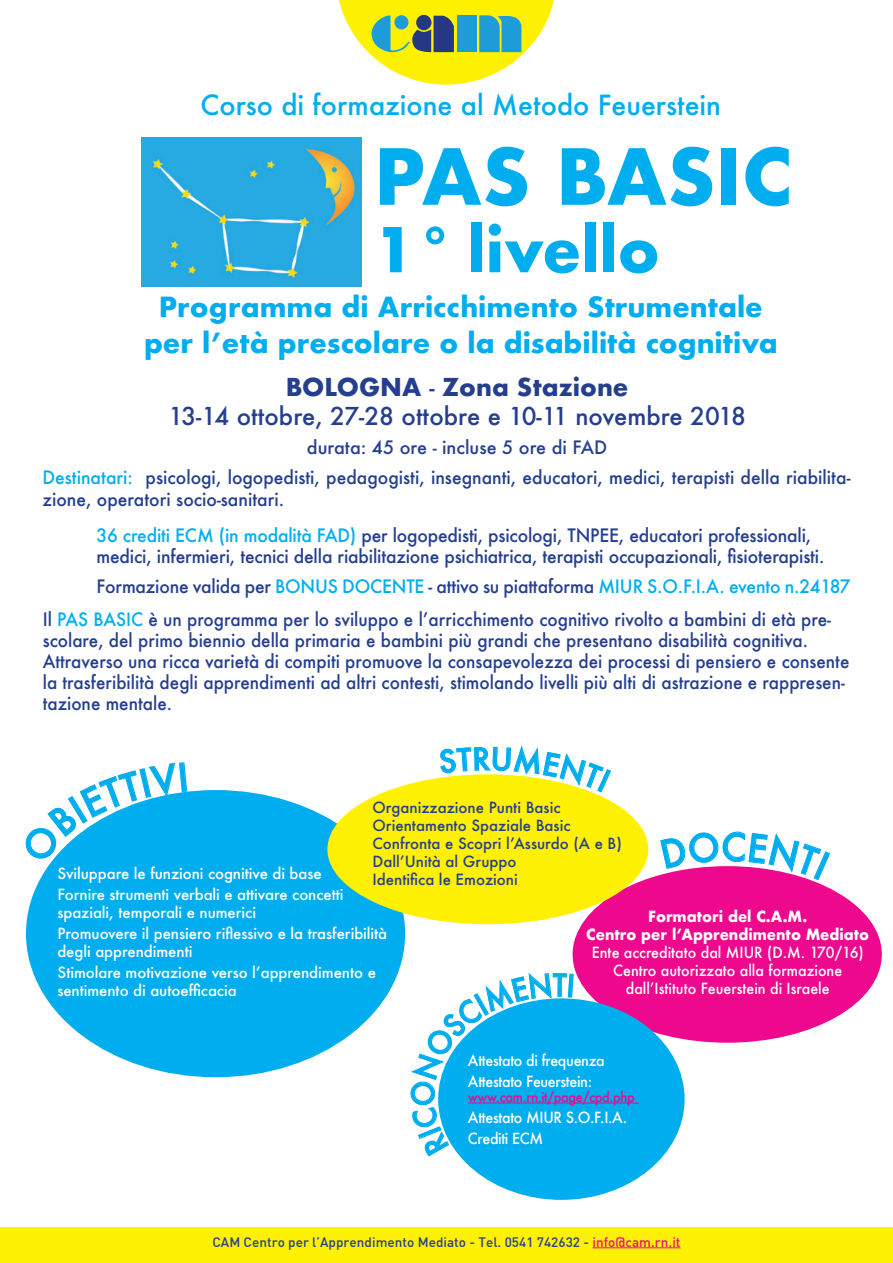
<style>
.page{position:relative;width:893px;height:1263px;background:#fff}
.page>*{position:absolute;margin:0;border:0;box-sizing:border-box;transform-origin:0 0}
.t1{font:700 75px "Futura";color:#00aeef}
.t2{font:700 60px "Futura";color:#00aeef}
.t3{font:700 27px "Futura";color:#00aeef}
.t4{font:500 27px "Futura";color:#00aeef}
.t5{font:500 24px "Futura";color:#253f8e}
.t6{font:700 24px "Futura";color:#253f8e}
.t7{font:500 18px/22.5px "Futura";color:#253f8e}
.t8{font:500 18px/21px "Futura";color:#253f8e;scale:.95 1}
.t9{font:500 15px/18px "Futura";letter-spacing:-.005em;color:#fff}
.t10{font:500 15px "Futura";color:#253f8e}
.t11{font:500 15px "Futura";letter-spacing:-.005em;color:#fff;scale:.95 1}
.t12{font:500 15px "Futura";letter-spacing:-.025em;color:#fff;scale:.95 1}
.t13{font:700 15px "Futura";color:#fff;scale:.95 1}
.t14{font:500 13.5px "DIN";color:#253f8e}
.t15{font:500 13.5px "Futura";letter-spacing:-.025em;color:#ed088d;scale:.95 1}
.s1{font-weight:500}
.s2{color:#00aeef}
.s3{color:#ed088d}
</style>
<div class="page">
<div style="left:573px;top:866px;width:309px;height:177px;background:#ed088d;border-radius:50%"></div>
<div style="left:26px;top:790px;width:379px;height:287px;background:#00aeef;border-radius:50%"></div>
<svg style="left:339px;top:0;width:215px;height:85px"></svg>
<img style="left:141px;top:137px;width:220px;height:149px">
<div style="left:438px;top:998px;width:247px;height:202px;background:#00aeef;border-radius:50%"></div>
<hr style="left:468px;top:1102px;width:167px;height:1px;background:#ed088d">
<div style="left:0;top:1228px;width:893px;height:35px;background:#fff101"></div>
<hr style="left:593px;top:1247px;width:88px;height:1px;background:#ed088d">
<div style="left:327px;top:774px;width:321px;height:150px;background:#fff101;border-radius:50%"></div>
<svg style="left:25px;top:762px;width:163px;height:102px"></svg>
<svg style="left:439px;top:745px;width:172px;height:48px"></svg>
<svg style="left:660px;top:831px;width:170px;height:50px"></svg>
<svg style="left:410px;top:973px;width:164px;height:184px"></svg>
<p class="t4" style="left:201px;top:86px;width:522px">Corso di formazione al Metodo Feuerstein</p>
<p class="t1" style="left:374px;top:122px;width:420px">PAS BASIC</p>
<p class="t2" style="left:374px;top:206px;width:287px">1° livello</p>
<p class="t3" style="left:159px;top:288px;width:605px">Programma di Arricchimento Strumentale</p>
<p class="t3" style="left:144px;top:324px;width:635px">per l’età prescolare o la disabilità cognitiva</p>
<p class="t6" style="left:286px;top:370px;width:344px">BOLOGNA <span class="s1">-</span> Zona Stazione</p>
<p class="t5" style="left:168px;top:400px;width:579px">13-14 ottobre, 27-28 ottobre e 10-11 novembre 2018</p>
<p class="t7" style="left:307px;top:436px;width:302px">durata: 45 ore - incluse 5 ore di FAD</p>
<p class="t7" style="left:43px;top:466px;width:809px"><span class="s2">Destinatari:</span> psicologi, logopedisti, pedagogisti, insegnanti, educatori, medici, terapisti della riabilita&shy;zione, operatori socio-sanitari.</p>
<p class="t7" style="left:97px;top:525px;width:729px;line-height:21px"><span class="s2">36 crediti ECM (in modalità FAD)</span> per logopedisti, psicologi, TNPEE, educatori professionali, medici, infermieri, tecnici della riabilitazione psichiatrica, terapisti occupazionali, fisioterapisti.</p>
<p class="t7" style="left:97px;top:575px;width:755px">Formazione valida per <span class="s2">BONUS DOCENTE</span> - attivo su piattaforma <span class="s2">MIUR S.O.F.I.A. evento n.24187</span></p>
<p class="t8" style="left:43px;top:609px;width:831px">Il <span class="s2">PAS BASIC</span> è un programma per lo sviluppo e l’arricchimento cognitivo rivolto a bambini di età pre&shy;scolare, del primo biennio della primaria e bambini più grandi che presentano disabilità cognitiva.</p>
<p class="t8" style="left:43px;top:651px;width:851px">Attraverso una ricca varietà di compiti promuove la consapevolezza dei processi di pensiero e consente la trasferibilità degli apprendimenti ad altri contesti, stimolando livelli più alti di astrazione e rappresen&shy;tazione mentale.</p>
<p class="t10" style="left:372px;top:797px;width:190px">Organizzazione Punti Basic</p>
<p class="t10" style="left:372px;top:815px;width:200px">Orientamento Spaziale Basic</p>
<p class="t10" style="left:372px;top:833px;width:251px">Confronta e Scopri l’Assurdo (A e B)</p>
<p class="t10" style="left:372px;top:851px;width:146px">Dall’Unità al Gruppo</p>
<p class="t10" style="left:372px;top:869px;width:147px">Identifica le Emozioni</p>
<p class="t9" style="left:57px;top:864px;width:266px">Sviluppare le funzioni cognitive di base</p>
<p class="t9" style="left:57px;top:885px;width:288px">Fornire strumenti verbali e attivare concetti</p>
<p class="t9" style="left:57px;top:903px;width:200px">spaziali, temporali e numerici</p>
<p class="t9" style="left:57px;top:924px;width:331px">Promuovere il pensiero riflessivo e la trasferibilità degli apprendimenti</p>
<p class="t9" style="left:57px;top:963px;width:320px">Stimolare motivazione verso l’apprendimento e sentimento di autoefficacia</p>
<p class="t13" style="left:648px;top:905px;width:169px">Formatori del C.A.M.</p>
<p class="t13" style="left:586px;top:923px;width:299px">Centro per l’Apprendimento Mediato</p>
<p class="t11" style="left:592px;top:942px;width:288px">Ente accreditato dal MIUR (D.M. 170/16)</p>
<p class="t11" style="left:613px;top:960px;width:243px">Centro autorizzato alla formazione</p>
<p class="t11" style="left:626px;top:978px;width:216px">dall’Istituto Feuerstein di Israele</p>
<p class="t12" style="left:468px;top:1050px;width:145px">Attestato di frequenza</p>
<p class="t12" style="left:468px;top:1071px;width:132px">Attestato Feuerstein:</p>
<p class="t15" style="left:468px;top:1087px;width:177px">www.cam.rn.it/page/cpd.php</p>
<p class="t12" style="left:468px;top:1107px;width:169px">Attestato MIUR S.O.F.I.A.</p>
<p class="t12" style="left:468px;top:1128px;width:81px">Crediti ECM</p>
<p class="t14" style="left:212px;top:1233px;width:470px">CAM Centro per l’Apprendimento Mediato - Tel. 0541 742632 - <span class="s3">info@cam.rn.it</span></p>
</div>
